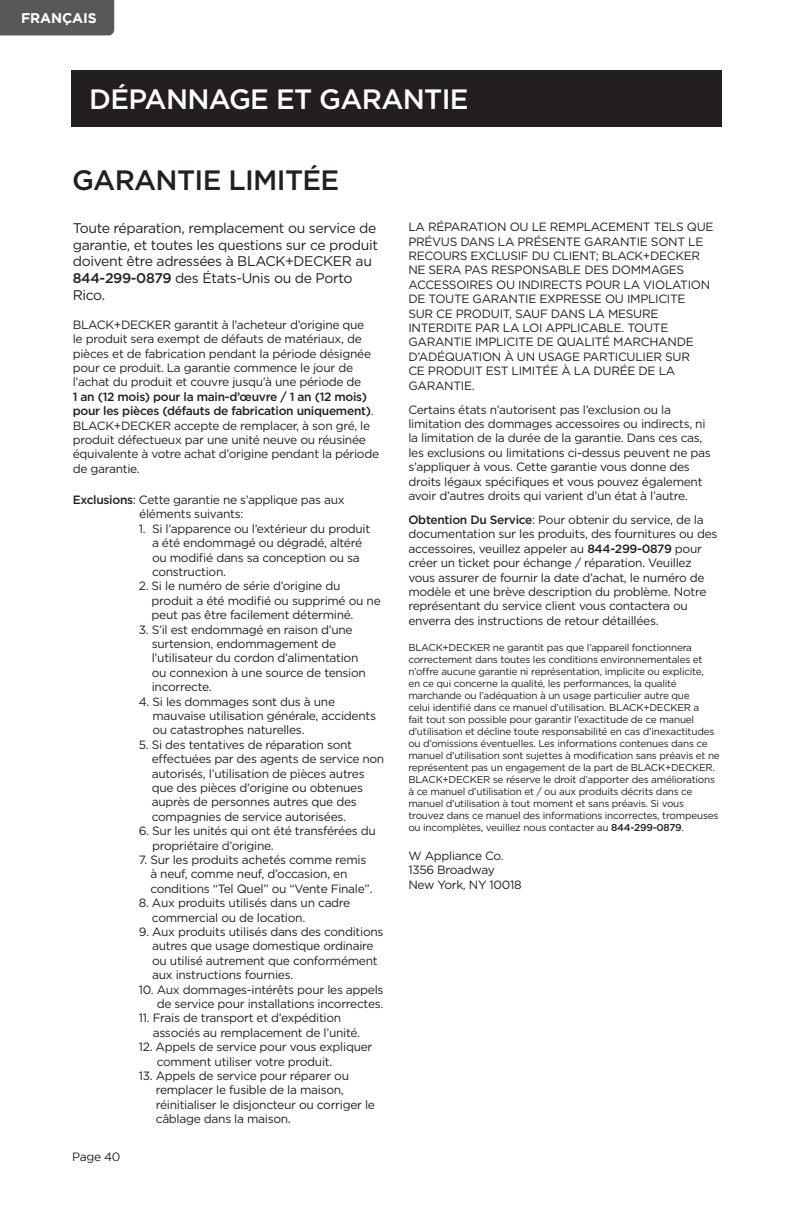
<style>
.page{position:relative;width:792px;height:1224px;background:#fff}
.page>*{position:absolute;margin:0;border:0;box-sizing:border-box;transform-origin:0 0}
.t1{font:500 28px "Gotham";letter-spacing:-.025em;color:#fff}
.t2{font:500 28px "Gotham";letter-spacing:-.025em;color:#231f20}
.t3{font:14px/16.8px "Gotham";letter-spacing:-.025em;color:#231f20}
.t4{font:700 14px "Gotham";letter-spacing:-.01em;color:#fff}
.t5{font:12px/14.4px "Gotham";letter-spacing:-.025em;color:#231f20}
.t6{font:12px "Gotham";letter-spacing:-.025em;color:#231f20}
.t7{font:10px/12px "Gotham";letter-spacing:-.025em;color:#231f20}
.s1{font-weight:500}
</style>
<div class="page">
<div style="left:0;top:0;width:114px;height:35px;background:#57585a"></div>
<div style="left:71px;top:70px;width:650px;height:57px;background:#231f20"></div>
<p class="t4" style="left:21px;top:10px;width:77px">FRANÇAIS</p>
<h1 class="t1" style="left:89px;top:81px;width:381px">DÉPANNAGE ET GARANTIE</h1>
<h1 class="t2" style="left:72px;top:162px;width:269px">GARANTIE LIMITÉE</h1>
<p class="t3" style="left:73px;top:219px;width:307px">Toute réparation, remplacement ou service de garantie, et toutes les questions sur ce produit doivent être adressées à BLACK+DECKER au <span class="s1">844-299-0879</span> des États-Unis ou de Porto Rico.</p>
<p class="t5" style="left:73px;top:317px;width:300px">BLACK+DECKER garantit à l’acheteur d’origine que le produit sera exempt de défauts de matériaux, de pièces et de fabrication pendant la période désignée pour ce produit. La garantie commence le jour de l’achat du produit et couvre jusqu’à une période de</p>
<p class="t5" style="left:73px;top:389px;width:308px"><span class="s1">1 an (12 mois) pour la main-d’œuvre / 1 an (12 mois) pour les pièces (défauts de fabrication uniquement)</span>.<br>BLACK+DECKER accepte de remplacer, à son gré, le produit défectueux par une unité neuve ou réusinée équivalente à votre achat d’origine pendant la période de garantie.</p>
<p class="t5" style="left:139px;top:492px;width:207px;text-indent:-67px"><span class="s1">Exclusions</span>: Cette garantie ne s’applique pas aux éléments suivants:</p>
<p class="t5" style="left:152px;top:521px;width:220px;text-indent:-13px">1. Si l’apparence ou l’extérieur du produit a été endommagé ou dégradé, altéré ou modifié dans sa conception ou sa construction.</p>
<p class="t5" style="left:152px;top:579px;width:231px;text-indent:-13px">2. Si le numéro de série d’origine du produit a été modifié ou supprimé ou ne peut pas être facilement déterminé.</p>
<p class="t5" style="left:152px;top:622px;width:216px;text-indent:-13px">3. S’il est endommagé en raison d’une surtension, endommagement de l’utilisateur du cordon d’alimentation ou connexion à une source de tension incorrecte.</p>
<p class="t5" style="left:152px;top:694px;width:225px;text-indent:-14px">4. Si les dommages sont dus à une mauvaise utilisation générale, accidents ou catastrophes naturelles.</p>
<p class="t5" style="left:152px;top:737px;width:234px;text-indent:-13px">5. Si des tentatives de réparation sont effectuées par des agents de service non autorisés, l’utilisation de pièces autres que des pièces d’origine ou obtenues auprès de personnes autres que des compagnies de service autorisées.</p>
<p class="t5" style="left:152px;top:824px;width:225px;text-indent:-13px">6. Sur les unités qui ont été transférées du propriétaire d’origine.</p>
<p class="t5" style="left:150px;top:852px;width:224px;text-indent:-12px">7. Sur les produits achetés comme remis à neuf, comme neuf, d’occasion, en conditions “Tel Quel” ou “Vente Finale”.</p>
<p class="t5" style="left:152px;top:896px;width:200px;text-indent:-13px">8. Aux produits utilisés dans un cadre commercial ou de location.</p>
<p class="t5" style="left:152px;top:924px;width:233px;text-indent:-13px">9. Aux produits utilisés dans des conditions autres que usage domestique ordinaire ou utilisé autrement que conformément aux instructions fournies.</p>
<p class="t5" style="left:139px;top:982px;width:246px;text-align:right">10. Aux dommages-intérêts pour les appels de service pour installations incorrectes.</p>
<p class="t5" style="left:153px;top:1011px;width:209px;text-indent:-14px">11. Frais de transport et d’expédition associés au remplacement de l’unité.</p>
<p class="t5" style="left:157px;top:1040px;width:217px;text-indent:-18px">12. Appels de service pour vous expliquer comment utiliser votre produit.</p>
<p class="t5" style="left:156px;top:1068px;width:221px;text-indent:-17px">13. Appels de service pour réparer ou remplacer le fusible de la maison, réinitialiser le disjoncteur ou corriger le câblage dans la maison.</p>
<p class="t6" style="left:72px;top:1150px;width:50px">Page 40</p>
<p class="t5" style="left:408px;top:220px;width:307px">LA RÉPARATION OU LE REMPLACEMENT TELS QUE PRÉVUS DANS LA PRÉSENTE GARANTIE SONT LE RECOURS EXCLUSIF DU CLIENT; BLACK+DECKER NE SERA PAS RESPONSABLE DES DOMMAGES ACCESSOIRES OU INDIRECTS POUR LA VIOLATION DE TOUTE GARANTIE EXPRESSE OU IMPLICITE<br>SUR CE PRODUIT, SAUF DANS LA MESURE INTERDITE PAR LA LOI APPLICABLE. TOUTE GARANTIE IMPLICITE DE QUALITÉ MARCHANDE D’ADÉQUATION À UN USAGE PARTICULIER SUR<br>CE PRODUIT EST LIMITÉE À LA DURÉE DE LA GARANTIE.</p>
<p class="t5" style="left:408px;top:402px;width:304px">Certains états n’autorisent pas l’exclusion ou la limitation des dommages accessoires ou indirects, ni la limitation de la durée de la garantie. Dans ces cas, les exclusions ou limitations ci-dessus peuvent ne pas s’appliquer à vous. Cette garantie vous donne des droits légaux spécifiques et vous pouvez également avoir d’autres droits qui varient d’un état à l’autre.</p>
<p class="t5" style="left:408px;top:512px;width:311px"><span class="s1">Obtention Du Service</span>: Pour obtenir du service, de la documentation sur les produits, des fournitures ou des accessoires, veuillez appeler au <span class="s1">844-299-0879</span> pour créer un ticket pour échange / réparation. Veuillez vous assurer de fournir la date d’achat, le numéro de modèle et une brève description du problème. Notre représentant du service client vous contactera ou enverra des instructions de retour détaillées.</p>
<p class="t7" style="left:408px;top:641px;width:313px">BLACK+DECKER ne garantit pas que l’appareil fonctionnera correctement dans toutes les conditions environnementales et n’offre aucune garantie ni représentation, implicite ou explicite,<br>en ce qui concerne la qualité, les performances, la qualité marchande ou l’adéquation à un usage particulier autre que<br>celui identifié dans ce manuel d’utilisation. BLACK+DECKER a<br>fait tout son possible pour garantir l’exactitude de ce manuel d’utilisation et décline toute responsabilité en cas d’inexactitudes ou d’omissions éventuelles. Les informations contenues dans ce manuel d’utilisation sont sujettes à modification sans préavis et ne représentent pas un engagement de la part de BLACK+DECKER.<br>BLACK+DECKER se réserve le droit d’apporter des améliorations à ce manuel d’utilisation et / ou aux produits décrits dans ce manuel d’utilisation à tout moment et sans préavis. Si vous trouvez dans ce manuel des informations incorrectes, trompeuses ou incomplètes, veuillez nous contacter au <span class="s1">844-299-0879</span>.</p>
<p class="t5" style="left:408px;top:848px;width:115px">W Appliance Co.<br>1356 Broadway<br>New York, NY 10018</p>
</div>
